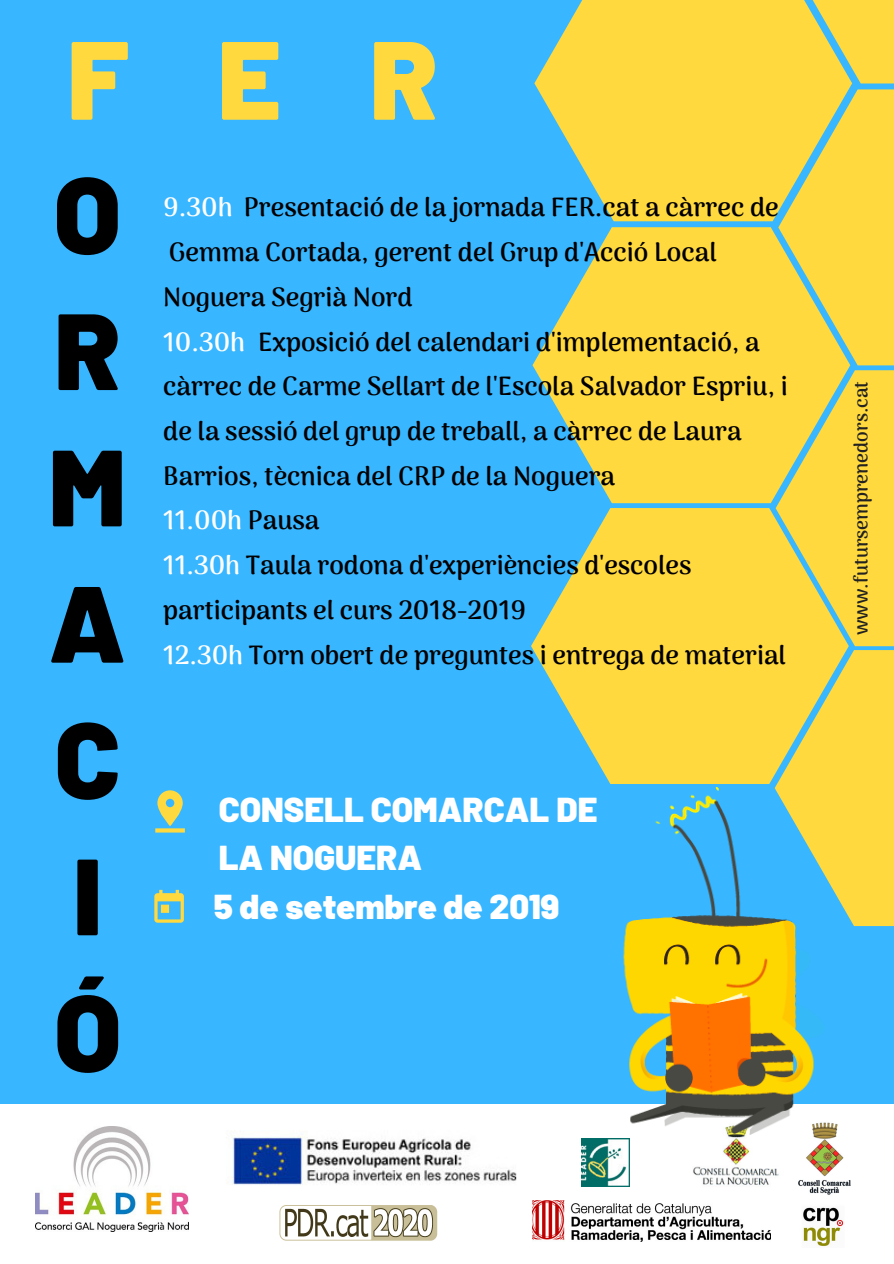
<style>
.page{position:relative;width:894px;height:1264px;background:#fff}
.page>*{position:absolute;margin:0;border:0;box-sizing:border-box;transform-origin:0 0}
.t1{font:900 111px "Barlow";color:#ffd93e}
.t2{font:900 108.15px/136.2px "Barlow";color:#000}
.t3{font:900 34.5px/48.2px "Barlow";color:#fff}
.t4{font:700 26.1px/44.7px "Arima Madurai";color:#000}
.t5{font:700 19.05px "Arima Madurai";color:#222}
.s1{color:#fff}
</style>
<div class="page">
<div style="left:0;top:0;width:893px;height:1263px;background:#38b6ff"></div>
<svg style="left:531px;top:508px;width:243px;height:276px;fill:#ffd93e"></svg>
<svg style="left:532px;top:227px;width:242px;height:276px;fill:#ffd93e"></svg>
<div style="left:0;top:1104px;width:893px;height:159px;background:#fff"></div>
<img style="left:36px;top:1126px;width:153px;height:105px">
<img style="left:226px;top:1130px;width:291px;height:55px">
<img style="left:532px;top:1200px;width:238px;height:41px">
<img style="left:581px;top:1138px;width:48px;height:48px">
<img style="left:279px;top:1205px;width:158px;height:36px">
<img style="left:693px;top:1134px;width:86px;height:51px">
<img style="left:803px;top:1207px;width:41px;height:40px">
<img style="left:623px;top:787px;width:191px;height:347px">
<svg style="left:534px;top:0;width:317px;height:221px;background:#e1d35a"></svg>
<svg style="left:781px;top:0;width:112px;height:83px;background:#efd64c"></svg>
<img style="left:798px;top:1116px;width:52px;height:79px">
<svg style="left:774px;top:89px;width:119px;height:837px;background:#e8d553"></svg>
<svg style="left:155px;top:790px;width:30px;height:42px"></svg>
<svg style="left:154px;top:889px;width:30px;height:33px"></svg>
<h1 class="t1" style="left:67px;top:9px;width:372px">FER</h1>
<h2 class="t2" style="left:49px;top:142px;width:79px">O<br>R<br>M<br>A<br>C<br>I<br>Ó</h2>
<p class="t4" style="left:163px;top:185px;width:626px"><span class="s1">9.30h</span> Presentació de la jornada FER.cat a càrrec de Gemma Cortada, gerent del Grup d'Acció Local Noguera Segrià Nord<br><span class="s1">10.30h</span> Exposició del calendari d'implementació, a càrrec de Carme Sellart de l'Escola Salvador Espriu, i de la sessió del grup de treball, a càrrec de Laura Barrios, tècnica del CRP de la Noguera<br><span class="s1">11.00h</span> Pausa<br><span class="s1">11.30h</span> Taula rodona d'experiències d'escoles participants el curs 2018-2019<br><span class="s1">12.30h</span> Torn obert de preguntes i entrega de material</p>
<h3 class="t3" style="left:219px;top:784px;width:380px">CONSELL COMARCAL DE<br>LA NOGUERA</h3>
<h3 class="t3" style="left:214px;top:881px;width:347px">5 de setembre de 2019</h3>
<p class="t5" style="left:849px;top:635px;width:256px;rotate:-90deg">www.futursemprenedors.cat</p>
</div>
